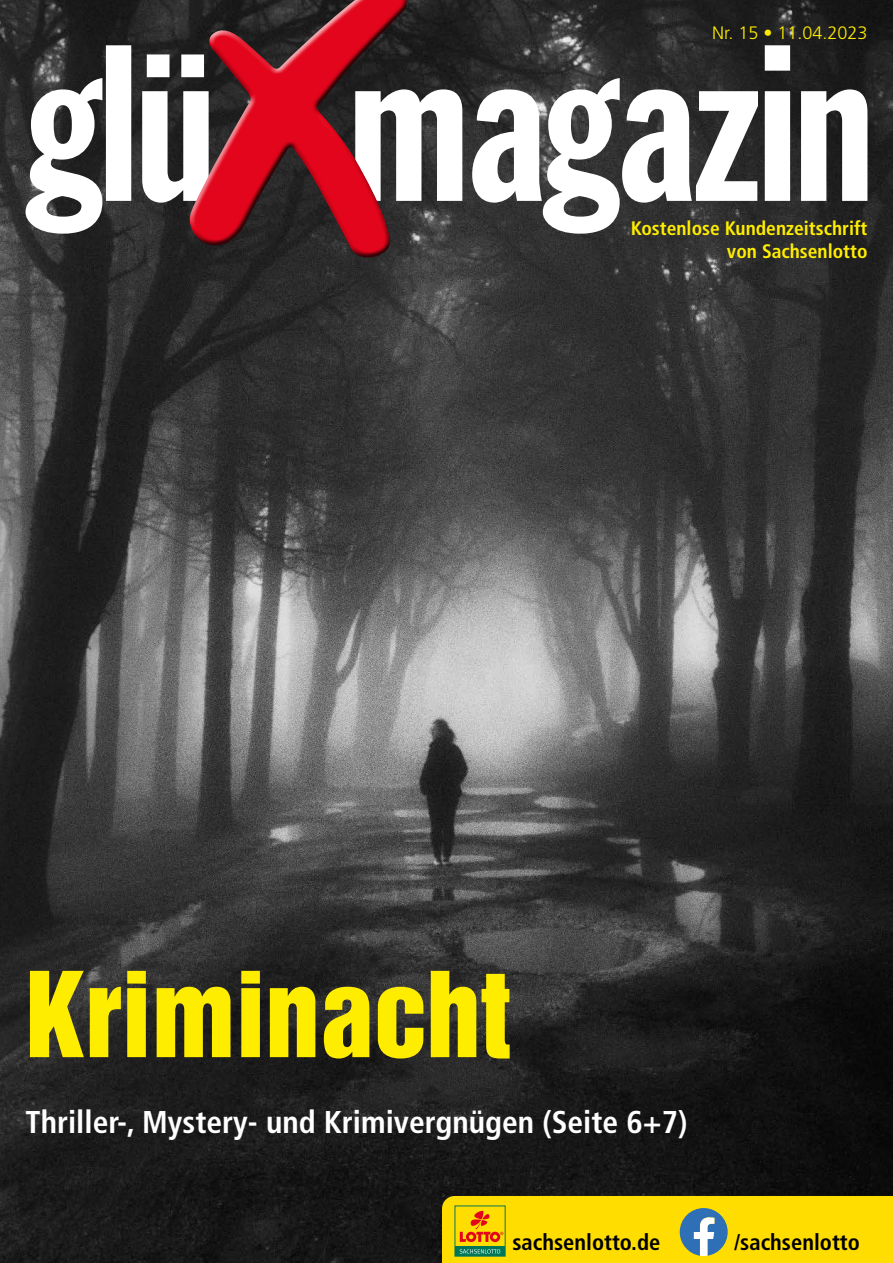
<style>
.page{position:relative;width:893px;height:1263px;background:#fff}
.page>*{position:absolute;margin:0;border:0;box-sizing:border-box;transform-origin:0 0}
.t1{font:108px "Helvetica Inserat LT Std";color:#ffed00}
.t2{font:700 condensed 31.5px "Frutiger LT Std";color:#fff}
.t3{font:700 condensed 22.5px "Frutiger LT Std";color:#000}
.t4{font:700 condensed 19.5px/23.4px "Frutiger LT Std";color:#ffed00;text-align:right}
.t5{font:300 18px "Frutiger LT Std";color:#ffed00}
</style>
<div class="page">
<img style="left:0;top:0;width:893px;height:1263px">
<svg style="left:413px;top:45px;width:454px;height:189px"></svg>
<svg style="left:26px;top:45px;width:155px;height:189px"></svg>
<div style="left:183px;top:0;width:226px;height:234px;background:#fff;opacity:.75"></div>
<div style="left:188px;top:0;width:225px;height:258px;background:#000;opacity:.75"></div>
<svg style="left:442px;top:1196px;width:451px;height:67px;background:#efd30e"></svg>
<p class="t5" style="left:712px;top:23px;width:157px">Nr. 15 • 11.04.2023</p>
<p class="t4" style="left:631px;top:216px;width:238px">Kostenlose Kundenzeitschrift von Sachsenlotto</p>
<h1 class="t1" style="left:26px;top:950px;width:487px">Kriminacht</h1>
<p class="t2" style="left:26px;top:1103px;width:663px">Thriller-, Mystery- und Krimivergnügen (Seite 6+7)</p>
<p class="t3" style="left:512px;top:1229px;width:149px">sachsenlotto.de</p>
<p class="t3" style="left:734px;top:1229px;width:127px">/sachsenlotto</p>
</div>
